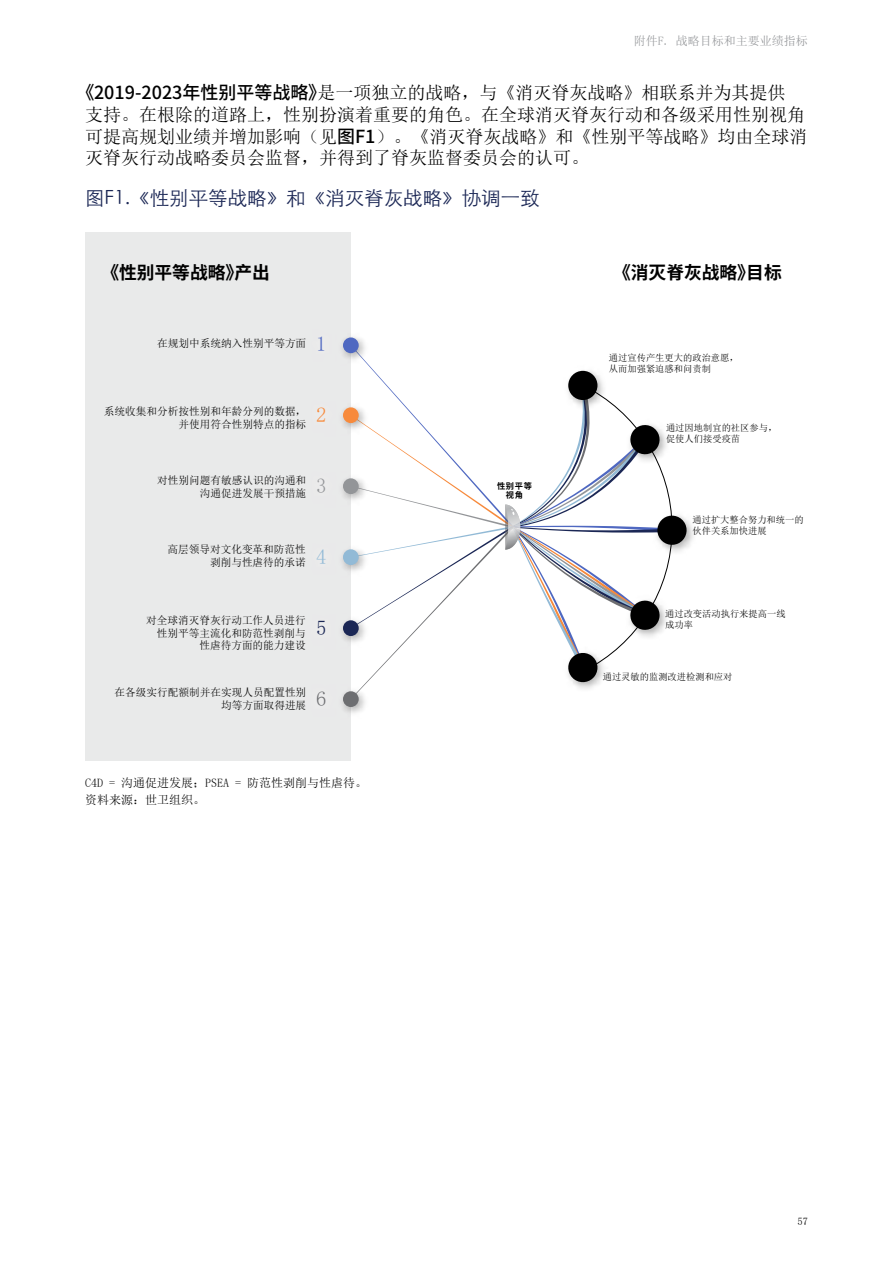
<style>
.page{position:relative;width:893px;height:1263px;background:#fff}
.page>*{position:absolute;margin:0;border:0;box-sizing:border-box;transform-origin:0 0}
.t1{font:20.55px "Sim Sun";color:#4f68c1}
.t2{font:20.55px "Sim Sun";color:#f78a3c}
.t3{font:20.55px "Sim Sun";color:#939598}
.t4{font:20.55px "Sim Sun";color:#92bad6}
.t5{font:20.55px "Sim Sun";color:#1b2755}
.t6{font:20.55px "Sim Sun";color:#6d6e71}
.t7{font:19.5px "ST Xihei";color:#1b2755}
.Body_Text_Chinese{font:18px/21.6px "Sim Sun";color:#000}
.t8{font:700 17.7px "Noto Sans Hans";color:#000}
.Source_Chinese{font:12px "Sim Sun";color:#000}
.t9{font:12px "Sim Sun";color:#939598}
.t10{font:10.65px/12.8px "Sim Sun";color:#000;text-align:right}
.t11{font:10.5px "Sim Sun";color:#000}
.t12{font:9.3px/11.1px "Sim Sun";color:#000}
.t13{font:700 8.25px/9.9px "Noto Sans Hans";letter-spacing:.08em;color:#000;text-align:center}
.s1{font-family:"Noto Sans CJ Ksc";font-weight:500}
</style>
<div class="page">
<img style="left:85px;top:232px;width:609px;height:528px">
<p class="t9" style="left:634px;top:34px;width:175px">附件F. 战略目标和主要业绩指标</p>
<p class="Body_Text_Chinese" style="left:85px;top:82px;width:724px;text-indent:-9px"><span class="s1">《2019-2023年性别平等战略》</span>是一项独立的战略，与《消灭脊灰战略》相联系并为其提供支持。在根除的道路上，性别扮演着重要的角色。在全球消灭脊灰行动和各级采用性别视角可提高规划业绩并增加影响（见<span class="s1">图F1</span>）。《消灭脊灰战略》和《性别平等战略》均由全球消灭脊灰行动战略委员会监督，并得到了脊灰监督委员会的认可。</p>
<h2 class="t7" style="left:85px;top:183px;width:456px">图F1.《性别平等战略》和《消灭脊灰战略》协调一致</h2>
<h3 class="t8" style="left:101px;top:263px;width:170px">《性别平等战略》产出</h3>
<h3 class="t8" style="left:613px;top:263px;width:170px">《消灭脊灰战略》目标</h3>
<p class="t10" style="left:157px;top:337px;width:151px">在规划中系统纳入性别平等方面</p>
<h1 class="t1" style="left:316px;top:333px;width:12px">1</h1>
<p class="t10" style="left:104px;top:405px;width:204px">系统收集和分析按性别和年龄分列的数据，并使用符合性别特点的指标</p>
<h1 class="t2" style="left:316px;top:404px;width:12px">2</h1>
<p class="t10" style="left:157px;top:474px;width:151px">对性别问题有敏感认识的沟通和沟通促进发展干预措施</p>
<h1 class="t3" style="left:316px;top:475px;width:12px">3</h1>
<p class="t10" style="left:167px;top:543px;width:140px">高层领导对文化变革和防范性剥削与性虐待的承诺</p>
<h1 class="t4" style="left:316px;top:546px;width:12px">4</h1>
<p class="t10" style="left:146px;top:614px;width:161px">对全球消灭脊灰行动工作人员进行性别平等主流化和防范性剥削与性虐待方面的能力建设</p>
<p class="t10" style="left:115px;top:686px;width:193px">在各级实行配额制并在实现人员配置性别均等方面取得进展</p>
<h1 class="t5" style="left:316px;top:617px;width:12px">5</h1>
<h1 class="t6" style="left:316px;top:688px;width:12px">6</h1>
<p class="Source_Chinese" style="left:85px;top:777px;width:283px">C4D = 沟通促进发展；PSEA = 防范性剥削与性虐待。</p>
<p class="Source_Chinese" style="left:85px;top:794px;width:121px">资料来源：世卫组织。</p>
<p class="t13" style="left:497px;top:481px;width:36px">性别平等视角</p>
<p class="t12" style="left:609px;top:352px;width:131px">通过宣传产生更大的政治意愿，从而加强紧迫感和问责制</p>
<p class="t12" style="left:666px;top:422px;width:113px">通过因地制宜的社区参与，促使人们接受疫苗</p>
<p class="t12" style="left:692px;top:514px;width:113px">通过扩大整合努力和统一的伙伴关系加快进展</p>
<p class="t12" style="left:665px;top:608px;width:122px">通过改变活动执行来提高一线成功率</p>
<p class="t12" style="left:603px;top:671px;width:131px">通过灵敏的监测改进检测和应对</p>
<p class="t11" style="left:797px;top:1215px;width:12px">57</p>
</div>
